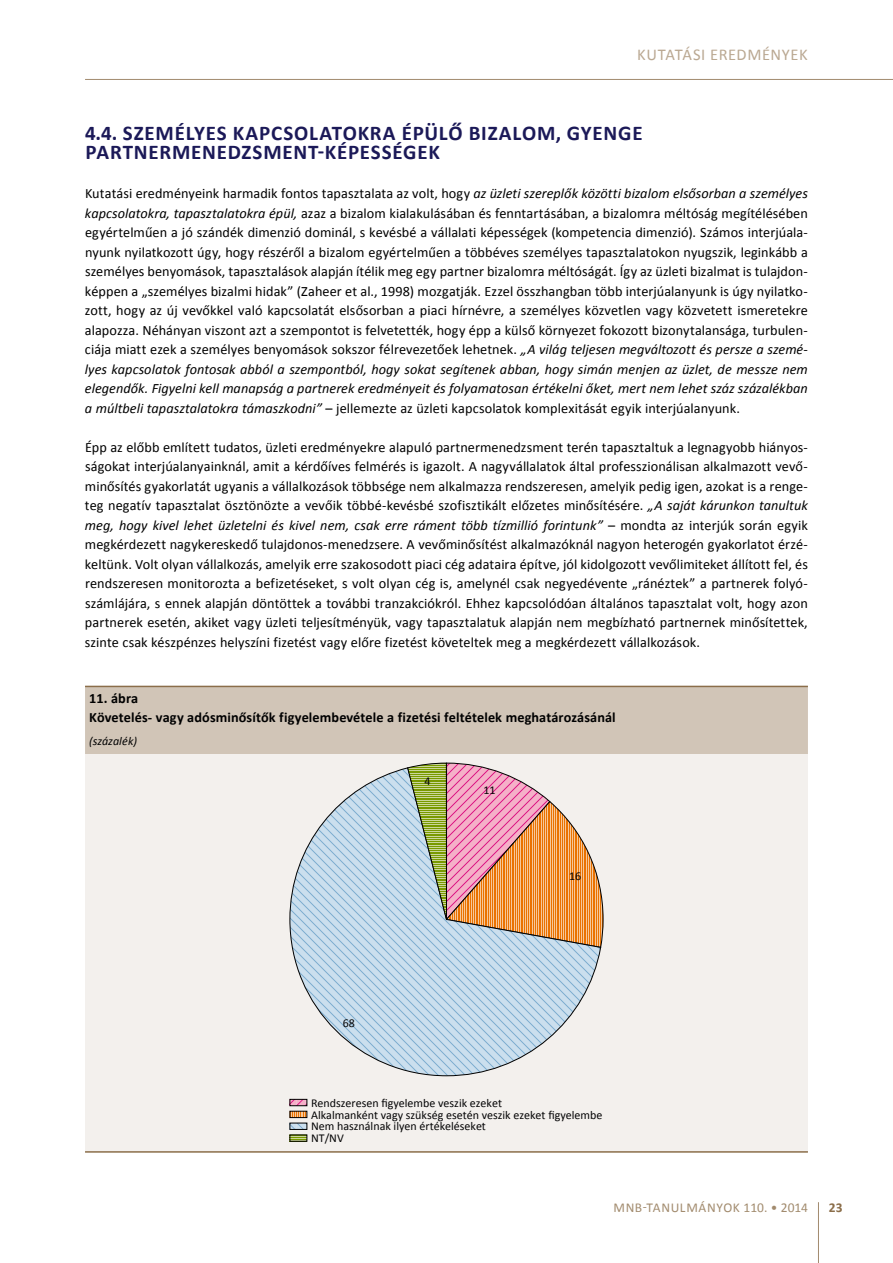
<style>
.page{position:relative;width:893px;height:1263px;background:#fff}
.page>*{position:absolute;margin:0;border:0;box-sizing:border-box;transform-origin:0 0}
.t1{font:700 21px/19.5px "Calibri";letter-spacing:.035em;color:#1b1958}
.t2{font:16.5px "Calibri";letter-spacing:.03em;color:#baa892}
.t3{font:14.25px/19.5px "Calibri";letter-spacing:.005em;color:#000;text-align:justify}
.t4{font:700 14.25px/19.2px "Calibri";letter-spacing:.005em;color:#000}
.t5{font:13.5px "Calibri";letter-spacing:.04em;color:#a28b6e}
.t6{font:700 13.5px "Calibri";color:#8b6e4a}
.t7{font:12px/12px "Calibri";color:#030304}
.t8{font:italic 12px "Calibri";letter-spacing:.005em;color:#000}
.s1{font-style:italic}
</style>
<div class="page">
<hr style="left:818px;top:1202px;width:1px;height:61px;background:#a28b6e">
<hr style="left:85px;top:79px;width:808px;height:1px;background:#a28b6e">
<div style="left:85px;top:687px;width:723px;height:67px;background:#d1c5b7"></div>
<div style="left:85px;top:754px;width:723px;height:398px;background:#f3f0ed"></div>
<hr style="left:85px;top:686px;width:723px;height:1px;background:#8b6e4a">
<hr style="left:85px;top:1151px;width:723px;height:2px;background:#8b6e4a">
<svg style="left:290px;top:767px;width:311px;height:309px"></svg>
<svg style="left:407px;top:763px;width:196px;height:185px;background:#daa790"></svg>
<svg style="left:292px;top:1101px;width:13px;height:3px"></svg>
<div style="left:290px;top:1099px;width:17px;height:7px;border:1px solid #000"></div>
<svg style="left:292px;top:1113px;width:13px;height:3px"></svg>
<div style="left:290px;top:1111px;width:17px;height:7px;border:1px solid #000"></div>
<svg style="left:292px;top:1125px;width:13px;height:3px"></svg>
<div style="left:290px;top:1123px;width:17px;height:7px;border:1px solid #000"></div>
<svg style="left:292px;top:1136px;width:13px;height:4px"></svg>
<div style="left:290px;top:1134px;width:17px;height:8px;border:1px solid #000"></div>
<p class="t2" style="left:637px;top:44px;width:172px">KUTATÁSI EREDMÉNYEK</p>
<h1 class="t1" style="left:85px;top:123px;width:559px">4.4. SZEMÉLYES KAPCSOLATOKRA ÉPÜLŐ BIZALOM, GYENGE<br>PARTNERMENEDZSMENT-KÉPESSÉGEK</h1>
<p class="t3" style="left:85px;top:184px;width:724px">Kutatási eredményeink harmadik fontos tapasztalata az volt, hogy <span class="s1">az üzleti szereplők közötti bizalom elsősorban a személyes kapcsolatokra, tapasztalatokra épül,</span> azaz a bizalom kialakulásában és fenntartásában, a bizalomra méltóság megítélésében egyértelműen a jó szándék dimenzió dominál, s kevésbé a vállalati képességek (kompetencia dimenzió). Számos interjúala&shy;nyunk nyilatkozott úgy, hogy részéről a bizalom egyértelműen a többéves személyes tapasztalatokon nyugszik, leginkább a személyes benyomások, tapasztalások alapján ítélik meg egy partner bizalomra méltóságát. Így az üzleti bizalmat is tulajdon&shy;képpen a „személyes bizalmi hidak” (Zaheer et al., 1998) mozgatják. Ezzel összhangban több interjúalanyunk is úgy nyilatko&shy;zott, hogy az új vevőkkel való kapcsolatát elsősorban a piaci hírnévre, a személyes közvetlen vagy közvetett ismeretekre alapozza. Néhányan viszont azt a szempontot is felvetették, hogy épp a külső környezet fokozott bizonytalansága, turbulen&shy;ciája miatt ezek a személyes benyomások sokszor félrevezetőek lehetnek. <span class="s1">„A világ teljesen megváltozott és persze a szemé&shy;lyes kapcsolatok fontosak abból a szempontból, hogy sokat segítenek abban, hogy simán menjen az üzlet, de messze nem elegendők. Figyelni kell manapság a partnerek eredményeit és folyamatosan értékelni őket, mert nem lehet száz százalékban a múltbeli tapasztalatokra támaszkodni”</span> – jellemezte az üzleti kapcsolatok komplexitását egyik interjúalanyunk.</p>
<p class="t3" style="left:85px;top:437px;width:724px">Épp az előbb említett tudatos, üzleti eredményekre alapuló partnermenedzsment terén tapasztaltuk a legnagyobb hiányos&shy;ságokat interjúalanyainknál, amit a kérdőíves felmérés is igazolt. A nagyvállalatok által professzionálisan alkalmazott vevő&shy;minősítés gyakorlatát ugyanis a vállalkozások többsége nem alkalmazza rendszeresen, amelyik pedig igen, azokat is a renge&shy;teg negatív tapasztalat ösztönözte a vevőik többé-kevésbé szofisztikált előzetes minősítésére. <span class="s1">„A saját kárunkon tanultuk meg, hogy kivel lehet üzletelni és kivel nem, csak erre ráment több tízmillió forintunk”</span> – mondta az interjúk során egyik megkérdezett nagykereskedő tulajdonos-menedzsere. A vevőminősítést alkalmazóknál nagyon heterogén gyakorlatot érzé&shy;keltünk. Volt olyan vállalkozás, amelyik erre szakosodott piaci cég adataira építve, jól kidolgozott vevőlimiteket állított fel, és rendszeresen monitorozta a befizetéseket, s volt olyan cég is, amelynél csak negyedévente „ránéztek” a partnerek folyó&shy;számlájára, s ennek alapján döntöttek a további tranzakciókról. Ehhez kapcsolódóan általános tapasztalat volt, hogy azon partnerek esetén, akiket vagy üzleti teljesítményük, vagy tapasztalatuk alapján nem megbízható partnernek minősítettek, szinte csak készpénzes helyszíni fizetést vagy előre fizetést követeltek meg a megkérdezett vállalkozások.</p>
<p class="t4" style="left:89px;top:689px;width:528px">11. ábra<br>Követelés- vagy adósminősítők figyelembevétele a fizetési feltételek meghatározásánál</p>
<p class="t8" style="left:89px;top:733px;width:49px">(százalék)</p>
<p class="t7" style="left:483px;top:784px;width:14px">11</p>
<p class="t7" style="left:425px;top:775px;width:8px">4</p>
<p class="t7" style="left:343px;top:1017px;width:14px">68</p>
<p class="t7" style="left:569px;top:869px;width:14px">16</p>
<p class="t7" style="left:311px;top:1096px;width:293px">Rendszeresen figyelembe veszik ezeket<br>Alkalmanként vagy szükség esetén veszik ezeket figyelembe Nem használnak ilyen értékeléseket<br>NT/NV</p>
<p class="t5" style="left:613px;top:1199px;width:196px">MNB-TANULMÁNYOK 110. • 2014</p>
<p class="t6" style="left:829px;top:1199px;width:15px">23</p>
</div>
